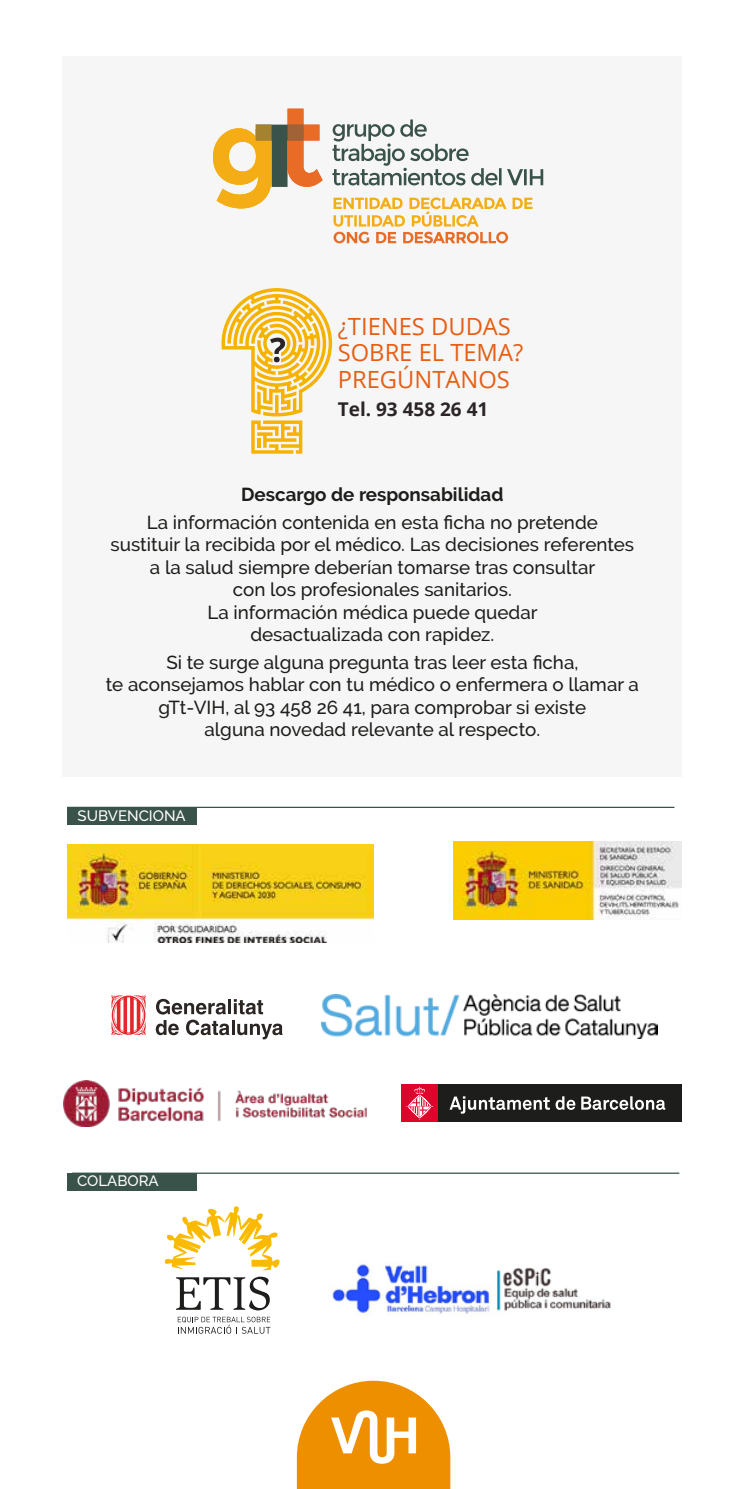
<style>
.page{position:relative;width:745px;height:1489px;background:#fff}
.page>*{position:absolute;margin:0;border:0;box-sizing:border-box;transform-origin:0 0}
.t1{font:23.75px/26px "Open Sans";color:#e65e15}
.t2{font:700 19px "Open Sans";color:#2b2426}
.t3{font:500 18.75px/22.5px "Raleway";color:#1d1d1b;text-align:center}
.t4{font:700 18.75px "Raleway";color:#1d1d1b}
.t5{font:500 15px "Raleway";color:#fff}
</style>
<div class="page">
<div style="left:63px;top:56px;width:618px;height:721px;background:#f6f6f6"></div>
<svg style="left:221px;top:288px;width:111px;height:165px"></svg>
<svg style="left:333px;top:197px;width:199px;height:46px"></svg>
<svg style="left:332px;top:119px;width:211px;height:66px"></svg>
<svg style="left:213px;top:109px;width:109px;height:99px"></svg>
<div style="left:67px;top:806px;width:130px;height:18px;background:#39524a"></div>
<hr style="left:67px;top:806px;width:607px;height:2px;background:#39524a">
<hr style="left:72px;top:1172px;width:607px;height:1px;background:#39524a">
<div style="left:67px;top:1172px;width:129px;height:18px;background:#39524a"></div>
<img style="left:332px;top:1264px;width:279px;height:51px">
<img style="left:321px;top:994px;width:336px;height:44px">
<svg style="left:111px;top:995px;width:35px;height:40px"></svg>
<svg style="left:156px;top:998px;width:126px;height:41px"></svg>
<img style="left:63px;top:1080px;width:303px;height:46px">
<div style="left:400px;top:1084px;width:38px;height:37px;background:#dd052b"></div>
<div style="left:437px;top:1084px;width:243px;height:37px;background:#1d1d1b"></div>
<svg style="left:555px;top:1096px;width:109px;height:13px"></svg>
<svg style="left:449px;top:1096px;width:100px;height:17px"></svg>
<svg style="left:406px;top:1086px;width:26px;height:33px"></svg>
<svg style="left:164px;top:1206px;width:116px;height:64px"></svg>
<svg style="left:176px;top:1276px;width:94px;height:57px"></svg>
<svg style="left:297px;top:1380px;width:153px;height:108px"></svg>
<img style="left:453px;top:841px;width:227px;height:78px">
<img style="left:67px;top:844px;width:306px;height:98px">
<p class="t1" style="left:337px;top:313px;width:187px">¿TIENES DUDAS<br>SOBRE EL TEMA?<br>PREGÚNTANOS</p>
<p class="t2" style="left:337px;top:395px;width:152px">Tel. 93 458 26 41</p>
<p class="t4" style="left:241px;top:484px;width:263px">Descargo de responsabilidad</p>
<p class="t3" style="left:110px;top:510px;width:525px">La información contenida en esta ficha no pretende sustituir la recibida por el médico. Las decisiones referentes a la salud siempre deberían tomarse tras consultar<br>con los profesionales sanitarios.<br>La información médica puede quedar<br>desactualizada con rapidez.</p>
<p class="t3" style="left:106px;top:650px;width:534px">Si te surge alguna pregunta tras leer esta ficha,<br>te aconsejamos hablar con tu médico o enfermera o llamar a gTt-VIH, al 93 458 26 41, para comprobar si existe<br>alguna novedad relevante al respecto.</p>
<p class="t5" style="left:77px;top:806px;width:110px">SUBVENCIONA</p>
<p class="t5" style="left:77px;top:1172px;width:83px">COLABORA</p>
</div>
